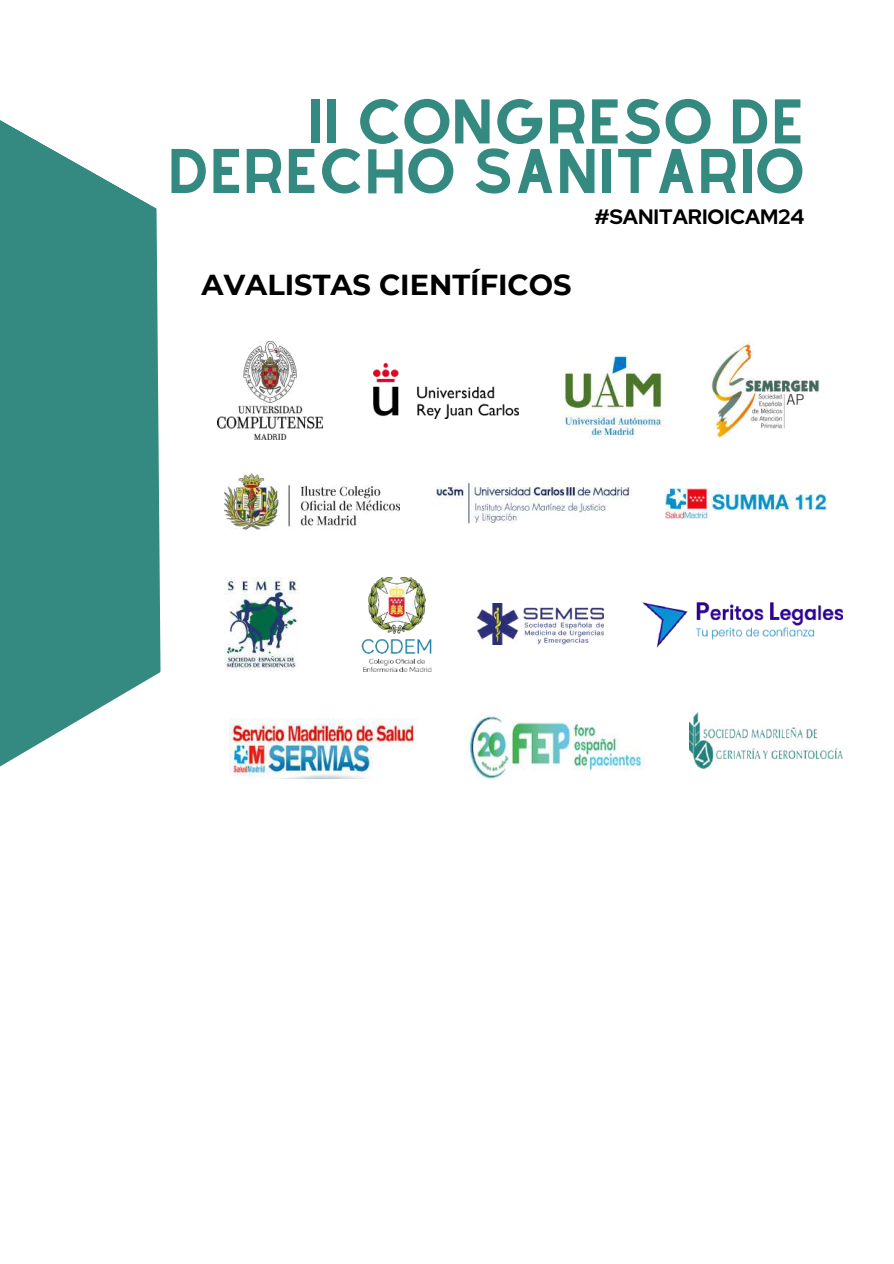
<style>
.page{position:relative;width:894px;height:1264px;background:#fff}
.page>*{position:absolute;margin:0;border:0;box-sizing:border-box;transform-origin:0 0}
.t1{font:55.05px/49.5px "Alyssum Sans";color:#348a80;text-align:right}
.t2{font:700 28.8px "Montserrat";color:#000}
.t3{font:700 20.7px "Red Hat Display";color:#000}
</style>
<div class="page">
<svg style="left:0;top:120px;width:160px;height:647px;background:#509a91"></svg>
<img style="left:711px;top:343px;width:109px;height:95px">
<img style="left:477px;top:603px;width:126px;height:41px">
<img style="left:665px;top:488px;width:161px;height:30px">
<img style="left:224px;top:577px;width:74px;height:93px">
<img style="left:565px;top:352px;width:103px;height:87px">
<img style="left:361px;top:577px;width:71px;height:94px">
<img style="left:436px;top:481px;width:195px;height:43px">
<img style="left:217px;top:342px;width:106px;height:98px">
<img style="left:224px;top:472px;width:176px;height:58px">
<img style="left:373px;top:363px;width:145px;height:55px">
<img style="left:229px;top:719px;width:186px;height:59px">
<img style="left:464px;top:714px;width:181px;height:65px">
<img style="left:689px;top:712px;width:153px;height:58px">
<img style="left:642px;top:602px;width:200px;height:46px">
<p class="t1" style="left:168px;top:97px;width:638px">II CONGRESO DE<br>DERECHO SANITARIO</p>
<p class="t2" style="left:201px;top:267px;width:371px">AVALISTAS CIENTÍFICOS</p>
<p class="t3" style="left:594px;top:203px;width:211px">#SANITARIOICAM24</p>
</div>
